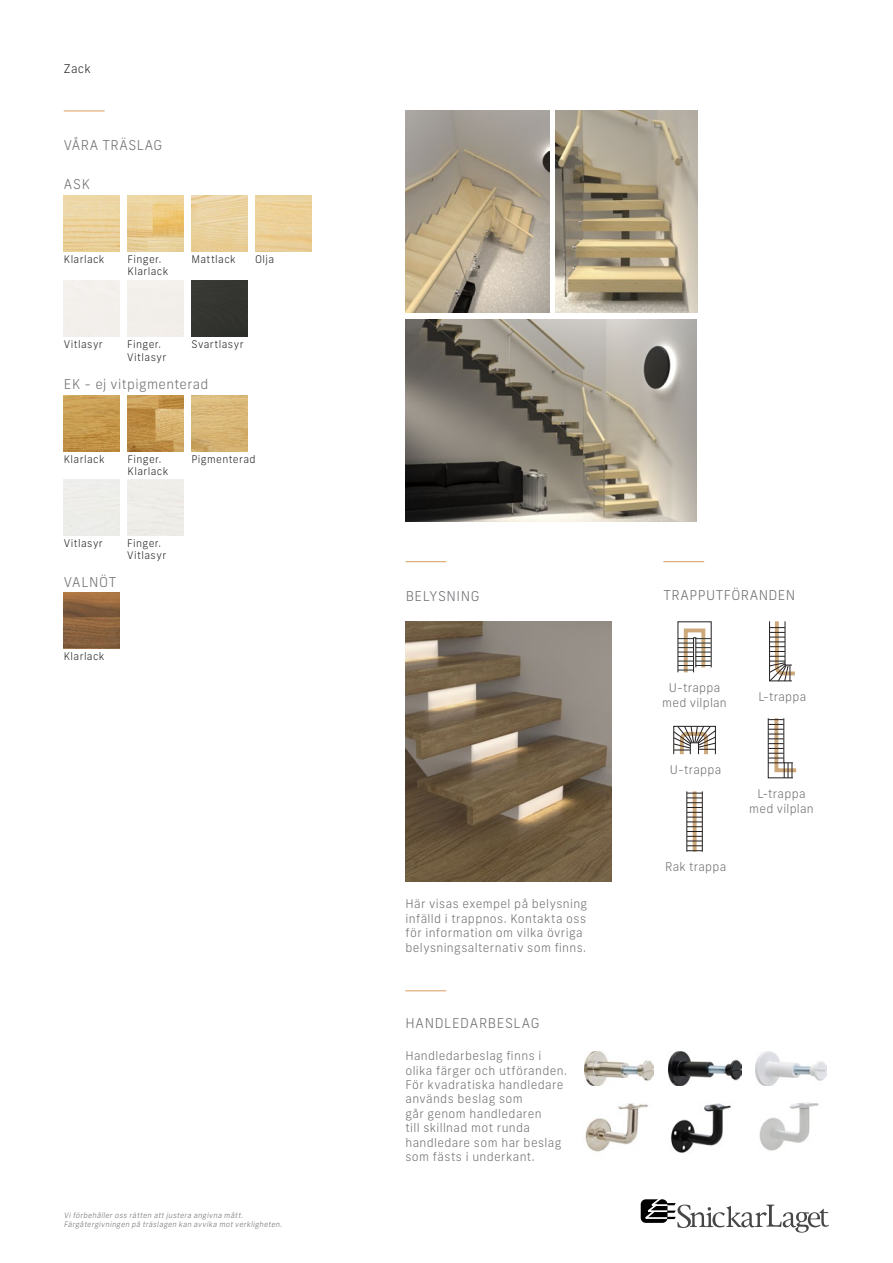
<style>
.page{position:relative;width:893px;height:1263px;background:#fff}
.page>*{position:absolute;margin:0;border:0;box-sizing:border-box;transform-origin:0 0}
.t1{font:300 13.5px "New Frank";letter-spacing:.04em;color:#6c6d70}
.t2{font:300 12px/14.4px "New Frank";letter-spacing:.03em;color:#6c6d70;text-align:center}
.t3{font:300 12px "New Frank";color:#231f20}
.t4{font:300 10.5px/12.6px "New Frank";letter-spacing:.04em;color:#231f20}
.t5{font:italic 300 7.5px/9px "New Frank";color:#6c6d70}
</style>
<div class="page">
<div style="left:191px;top:281px;width:56px;height:56px;background:#343530"></div>
<img style="left:128px;top:195px;width:56px;height:56px">
<img style="left:64px;top:395px;width:56px;height:56px">
<img style="left:191px;top:395px;width:56px;height:56px">
<img style="left:128px;top:395px;width:56px;height:56px">
<img style="left:64px;top:593px;width:56px;height:56px">
<hr style="left:663px;top:561px;width:41px;height:1px;background:#d89b5e">
<svg style="left:767px;top:718px;width:30px;height:60px"></svg>
<hr style="left:686px;top:791px;width:1px;height:60px;background:#231f20">
<hr style="left:702px;top:791px;width:1px;height:60px;background:#231f20">
<svg style="left:687px;top:793px;width:15px;height:58px"></svg>
<svg style="left:769px;top:621px;width:26px;height:61px"></svg>
<svg style="left:677px;top:621px;width:35px;height:51px"></svg>
<svg style="left:673px;top:726px;width:43px;height:28px"></svg>
<img style="left:406px;top:110px;width:143px;height:203px">
<img style="left:405px;top:319px;width:291px;height:203px">
<img style="left:555px;top:110px;width:142px;height:203px">
<hr style="left:64px;top:111px;width:41px;height:1px;background:#d89b5e">
<hr style="left:406px;top:561px;width:40px;height:1px;background:#d89b5e">
<img style="left:406px;top:622px;width:206px;height:259px">
<svg style="left:641px;top:1199px;width:188px;height:33px"></svg>
<hr style="left:405px;top:990px;width:41px;height:1px;background:#d89b5e">
<img style="left:584px;top:1051px;width:70px;height:34px">
<img style="left:668px;top:1051px;width:74px;height:35px">
<img style="left:755px;top:1051px;width:71px;height:35px">
<img style="left:585px;top:1103px;width:63px;height:49px">
<img style="left:670px;top:1103px;width:61px;height:50px">
<img style="left:759px;top:1102px;width:60px;height:49px">
<p class="t3" style="left:64px;top:61px;width:28px">Zack</p>
<p class="t1" style="left:64px;top:137px;width:100px">VÅRA TRÄSLAG</p>
<p class="t1" style="left:64px;top:176px;width:27px">ASK</p>
<p class="t4" style="left:64px;top:253px;width:42px">Klarlack</p>
<p class="t4" style="left:128px;top:253px;width:42px">Finger.<br>Klarlack</p>
<p class="t4" style="left:191px;top:253px;width:46px">Mattlack</p>
<p class="t4" style="left:255px;top:253px;width:21px">Olja</p>
<p class="t4" style="left:64px;top:338px;width:41px">Vitlasyr</p>
<p class="t4" style="left:127px;top:338px;width:41px">Finger.<br>Vitlasyr</p>
<p class="t4" style="left:191px;top:338px;width:54px">Svartlasyr</p>
<p class="t1" style="left:64px;top:375px;width:146px">EK - ej vitpigmenterad</p>
<p class="t4" style="left:64px;top:453px;width:42px">Klarlack</p>
<p class="t4" style="left:191px;top:453px;width:66px">Pigmenterad</p>
<p class="t4" style="left:128px;top:453px;width:42px">Finger.<br>Klarlack</p>
<p class="t4" style="left:64px;top:536px;width:41px">Vitlasyr</p>
<p class="t1" style="left:64px;top:574px;width:54px">VALNÖT</p>
<p class="t4" style="left:127px;top:536px;width:41px">Finger.<br>Vitlasyr</p>
<p class="t4" style="left:64px;top:650px;width:42px">Klarlack</p>
<p class="t5" style="left:64px;top:1210px;width:221px">Vi förbehåller oss rätten att justera angivna mått.<br>Färgåtergivningen på träslagen kan avvika mot verkligheten.</p>
<p class="t1" style="left:406px;top:587px;width:75px">BELYSNING</p>
<p class="t2" style="left:406px;top:897px;width:183px;text-align:left">Här visas exempel på belysning infälld i trappnos. Kontakta oss för information om vilka övriga belysningsalternativ som finns.</p>
<p class="t1" style="left:405px;top:1015px;width:136px">HANDLEDARBESLAG</p>
<p class="t2" style="left:405px;top:1048px;width:163px;text-align:left">Handledarbeslag finns i olika färger och utföranden.<br>För kvadratiska handledare används beslag som<br>går genom handledaren<br>till skillnad mot runda handledare som har beslag som fästs i underkant.</p>
<p class="t1" style="left:663px;top:587px;width:133px">TRAPPUTFÖRANDEN</p>
<p class="t2" style="left:662px;top:681px;width:66px">U-trappa med vilplan</p>
<p class="t2" style="left:670px;top:763px;width:53px">U-trappa</p>
<p class="t2" style="left:665px;top:860px;width:63px">Rak trappa</p>
<p class="t2" style="left:758px;top:690px;width:50px">L-trappa</p>
<p class="t2" style="left:749px;top:787px;width:66px">L-trappa med vilplan</p>
</div>
